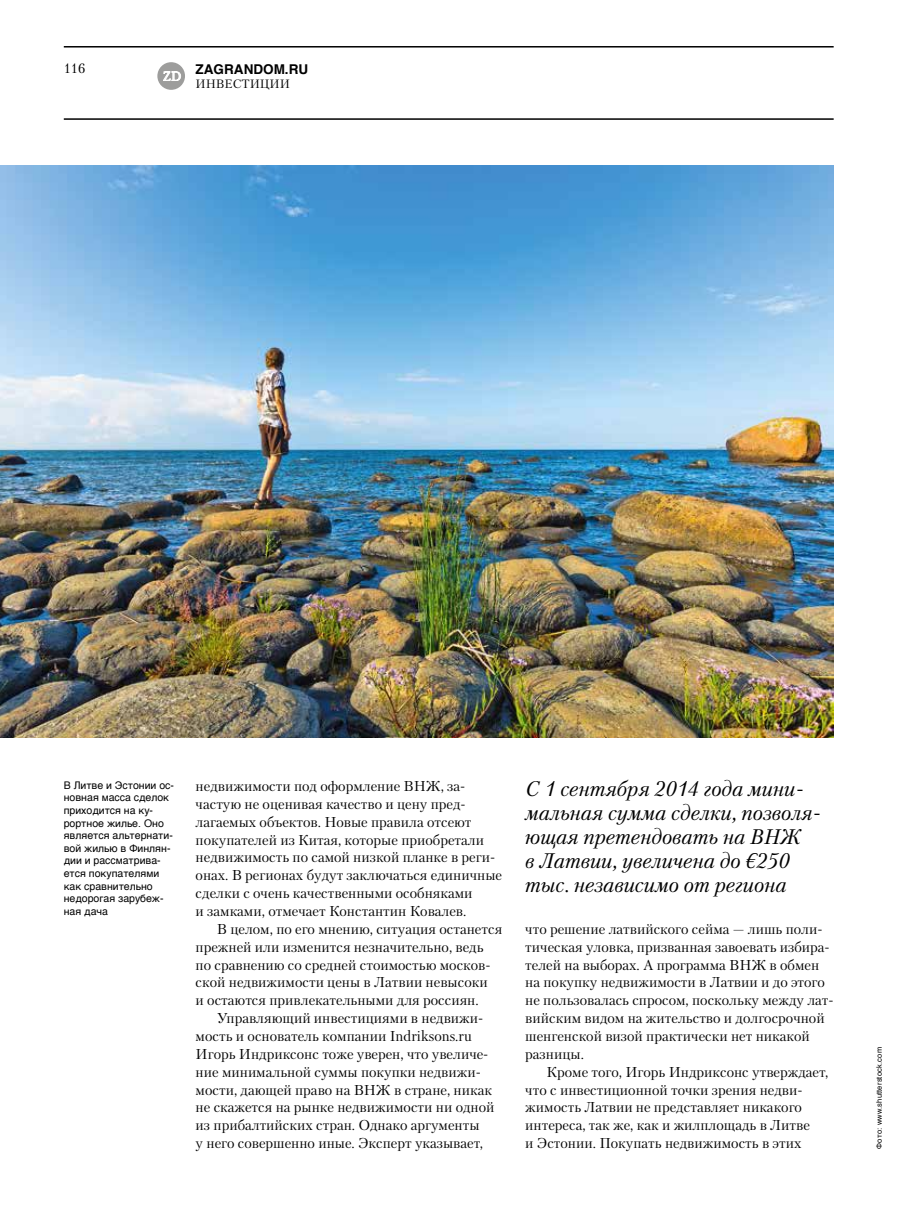
<style>
.page{position:relative;width:923px;height:1212px;background:#fff}
.page>*{position:absolute;margin:0;border:0;box-sizing:border-box;transform-origin:0 0}
.t1{font:italic 21px/24px "Petersburg TF";color:#000}
.t2{font:14.25px/17.9px "Petersburg TF";color:#000}
.t3{font:700 13.5px "Helvetica TF";color:#000}
.t4{font:13.5px "Petersburg TF";color:#000}
.t5{font:12.6px "Petersburg TF";color:#fff}
.t6{font:12px "Petersburg TF";color:#000}
.t7{font:10.5px/12.6px "Helvetica TF";color:#000}
.t8{font:7.5px "Helvetica TF";letter-spacing:.025em;color:#000}
</style>
<div class="page">
<hr style="left:64px;top:118px;width:769px;height:2px;background:#000">
<hr style="left:64px;top:46px;width:769px;height:2px;background:#000">
<div style="left:157px;top:62px;width:28px;height:28px;background:#9d9d9c;border-radius:50%"></div>
<svg style="left:163px;top:71px;width:18px;height:10px"></svg>
<img style="left:0;top:166px;width:833px;height:571px">
<p class="t4" style="left:64px;top:60px;width:23px">116</p>
<p class="t3" style="left:196px;top:58px;width:114px">ZAGRANDOM.RU</p>
<p class="t6" style="left:196px;top:77px;width:21px">Инвестиции</p>
<p class="t5" style="left:163px;top:68px;width:20px">ZD</p>
<p class="t7" style="left:64px;top:779px;width:112px">В Литве и Эстонии ос&shy;новная масса сделок приходится на ку&shy;рортное жилье. Оно является альтернати&shy;вой жилью в Финлян&shy;дии и рассматрива&shy;ется покупателями как сравнительно недорогая зарубеж&shy;ная дача</p>
<p class="t2" style="left:196px;top:777px;width:308px">недвижимости под оформление ВНЖ, за&shy;частую не оценивая качество и цену пред&shy;лагаемых объектов. Новые правила отсеют покупателей из Китая, которые приобретали недвижимость по самой низкой планке в реги&shy;онах. В регионах будут заключаться единичные сделки с очень качественными особняками<br>и замками, отмечает Константин Ковалев.</p>
<p class="t2" style="left:196px;top:920px;width:308px;text-indent:21px">В целом, по его мнению, ситуация останется прежней или изменится незначительно, ведь по сравнению со средней стоимостью москов&shy;ской недвижимости цены в Латвии невысоки<br>и остаются привлекательными для россиян.</p>
<p class="t2" style="left:196px;top:1009px;width:300px;text-indent:21px">Управляющий инвестициями в недвижи&shy;мость и основатель компании Indriksons.ru Игорь Индриксонс тоже уверен, что увеличе&shy;ние минимальной суммы покупки недвижи&shy;мости, дающей право на ВНЖ в стране, никак не скажется на рынке недвижимости ни одной из прибалтийских стран. Однако аргументы<br>у него совершенно иные. Эксперт указывает,</p>
<h1 class="t1" style="left:525px;top:775px;width:297px">С 1 сентября 2014 года мини&shy;мальная сумма сделки, позволя&shy;ющая претендовать на ВНЖ<br>в Латвии, увеличена до €250 тыс. независимо от региона</h1>
<p class="t2" style="left:525px;top:919px;width:310px">что решение латвийского сейма — лишь поли&shy;тическая уловка, призванная завоевать избира&shy;телей на выборах. А программа ВНЖ в обмен на покупку недвижимости в Латвии и до этого не пользовалась спросом, поскольку между лат&shy;вийским видом на жительство и долгосрочной шенгенской визой практически нет никакой разницы.</p>
<p class="t2" style="left:525px;top:1062px;width:304px;text-indent:21px">Кроме того, Игорь Индриксонс утверждает, что с инвестиционной точки зрения недви&shy;жимость Латвии не представляет никакого интереса, так же, как и жилплощадь в Литве<br>и Эстонии. Покупать недвижимость в этих</p>
<p class="t8" style="left:873px;top:1148px;width:103px;rotate:-90deg">Фото: www.shutterstock.com</p>
</div>
